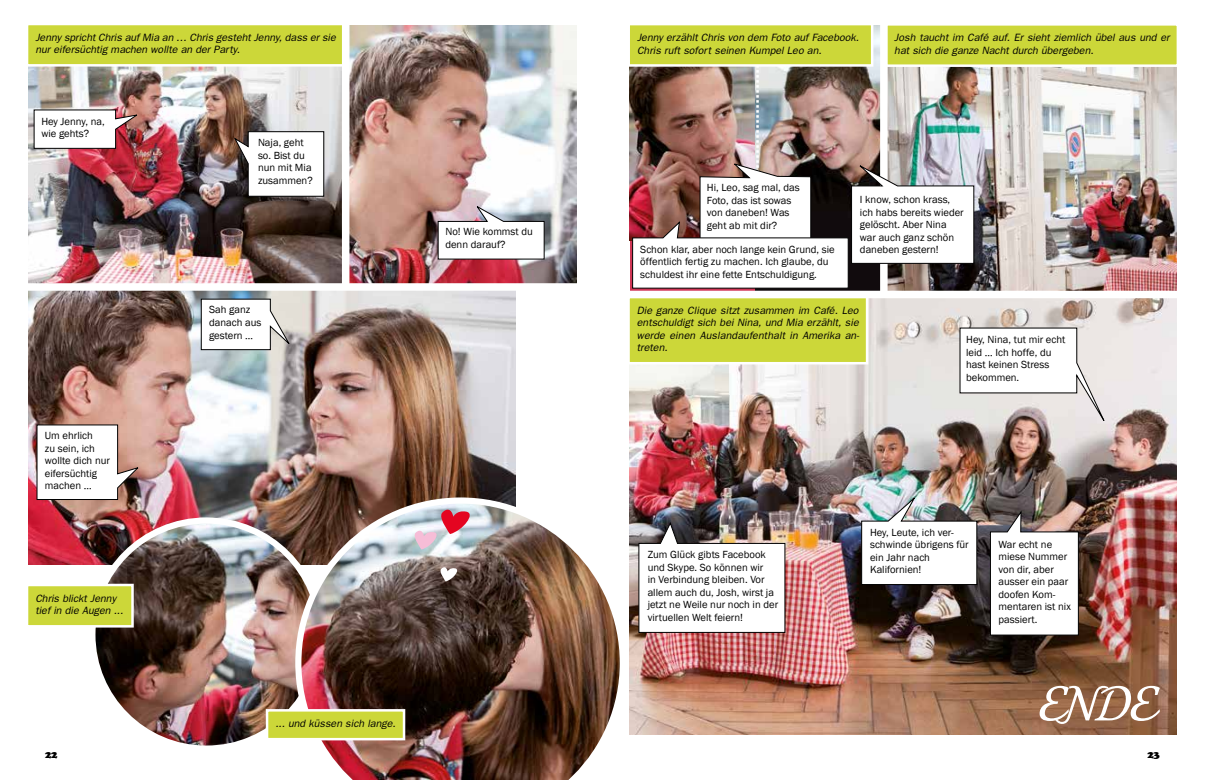
<style>
.page{position:relative;width:1205px;height:780px;background:#fff}
.page>*{position:absolute;margin:0;border:0;box-sizing:border-box;transform-origin:0 0}
.t1{font:51px "Fiona Script";color:#fff}
.t2{font:10.62px/12.5px "Franklin Gothic";color:#000}
.t3{font:italic 10.62px/12.5px "Franklin Gothic";color:#000}
.t4{font:900 10.62px "Cooper";color:#000}
</style>
<div class="page">
<svg style="left:630px;top:212px;width:135px;height:82px"></svg>
<img style="left:887px;top:67px;width:289px;height:224px">
<img style="left:28px;top:291px;width:487px;height:273px">
<img style="left:630px;top:298px;width:546px;height:437px">
<img style="left:28px;top:67px;width:313px;height:216px">
<img style="left:349px;top:26px;width:227px;height:257px">
<img style="left:33px;top:109px;width:108px;height:40px">
<svg style="left:200px;top:298px;width:93px;height:52px"></svg>
<svg style="left:959px;top:327px;width:153px;height:109px"></svg>
<img style="left:861px;top:494px;width:117px;height:91px">
<svg style="left:437px;top:204px;width:108px;height:56px"></svg>
<svg style="left:989px;top:509px;width:90px;height:127px"></svg>
<svg style="left:638px;top:521px;width:148px;height:112px"></svg>
<svg style="left:36px;top:424px;width:105px;height:76px"></svg>
<svg style="left:232px;top:131px;width:93px;height:66px"></svg>
<img style="left:92px;top:520px;width:228px;height:228px;border-radius:114px">
<img style="left:295px;top:497px;width:325px;height:283px">
<svg style="left:438px;top:566px;width:23px;height:15px"></svg>
<svg style="left:412px;top:507px;width:64px;height:42px"></svg>
<div style="left:27px;top:24px;width:317px;height:41px;background:#ccd739"></div>
<div style="left:26px;top:23px;width:319px;height:44px;border:2px solid #fff"></div>
<div style="left:27px;top:585px;width:105px;height:41px;background:#ccd739"></div>
<div style="left:26px;top:583px;width:108px;height:44px;border:2px solid #fff"></div>
<div style="left:267px;top:710px;width:137px;height:29px;background:#ccd739"></div>
<div style="left:266px;top:709px;width:139px;height:31px;border:2px solid #fff"></div>
<div style="left:886px;top:24px;width:292px;height:42px;background:#ccd739"></div>
<div style="left:885px;top:23px;width:294px;height:44px;border:2px solid #fff"></div>
<div style="left:342px;top:18px;width:7px;height:269px;background:#fff"></div>
<div style="left:628px;top:297px;width:239px;height:66px;background:#ccd739"></div>
<div style="left:627px;top:295px;width:241px;height:69px;border:2px solid #fff"></div>
<img style="left:632px;top:23px;width:343px;height:266px">
<div style="left:612px;top:291px;width:579px;height:7px;background:#fff"></div>
<p class="t3" style="left:35px;top:31px;width:302px">Jenny spricht Chris auf Mia an … Chris gesteht Jenny, dass er sie nur eifersüchtig machen wollte an der Party.</p>
<p class="t2" style="left:41px;top:115px;width:65px">Hey Jenny, na, wie gehts?</p>
<p class="t2" style="left:45px;top:430px;width:67px">Um ehrlich<br>zu sein, ich wollte dich nur eifersüchtig machen …</p>
<p class="t3" style="left:35px;top:591px;width:89px">Chris blickt Jenny tief in die Augen ...</p>
<p class="t2" style="left:258px;top:137px;width:56px">Naja, geht so. Bist du nun mit Mia zusammen?</p>
<p class="t2" style="left:209px;top:304px;width:54px">Sah ganz danach aus gestern …</p>
<p class="t3" style="left:275px;top:717px;width:122px">... und küssen sich lange.</p>
<p class="t2" style="left:445px;top:226px;width:89px">No! Wie kommst du denn darauf?</p>
<p class="t3" style="left:637px;top:31px;width:223px">Jenny erzählt Chris von dem Foto auf Facebook.<br>Chris ruft sofort seinen Kumpel Leo an.</p>
<p class="t3" style="left:894px;top:31px;width:277px">Josh taucht im Café auf. Er sieht ziemlich übel aus und er hat sich die ganze Nacht durch übergeben.</p>
<p class="t2" style="left:707px;top:181px;width:94px">Hi, Leo, sag mal, das<br>Foto, das ist sowas von daneben! Was geht ab mit dir?</p>
<p class="t2" style="left:640px;top:243px;width:196px">Schon klar, aber noch lange kein Grund, sie öffentlich fertig zu machen. Ich glaube, du schuldest ihr eine fette Entschuldigung.</p>
<p class="t2" style="left:860px;top:193px;width:105px">I know, schon krass, ich habs bereits wieder gelöscht. Aber Nina war auch ganz schön daneben gestern!</p>
<p class="t3" style="left:637px;top:304px;width:224px;text-align:justify">Die ganze Clique sitzt zusammen im Café. Leo entschuldigt sich bei Nina, und Mia erzählt, sie werde einen Auslandaufenthalt in Amerika an&shy;treten.</p>
<p class="t2" style="left:966px;top:333px;width:101px">Hey, Nina, tut mir echt leid … Ich hoffe, du hast keinen Stress bekommen.</p>
<p class="t2" style="left:648px;top:548px;width:132px">Zum Glück gibts Facebook und Skype. So können wir<br>in Verbindung bleiben. Vor allem auch du, Josh, wirst ja jetzt ne Weile nur noch in der virtuellen Welt feiern!</p>
<p class="t2" style="left:870px;top:526px;width:100px">Hey, Leute, ich ver&shy;schwinde übrigens für ein Jahr nach<br>Kalifornien!</p>
<p class="t2" style="left:998px;top:538px;width:74px">War echt ne miese Nummer von dir, aber ausser ein paar doofen Kom&shy;mentaren ist nix passiert.</p>
<h1 class="t1" style="left:1039px;top:672px;width:119px">ENDE</h1>
<p class="t4" style="left:45px;top:748px;width:14px">22</p>
<p class="t4" style="left:1147px;top:748px;width:14px">23</p>
</div>
